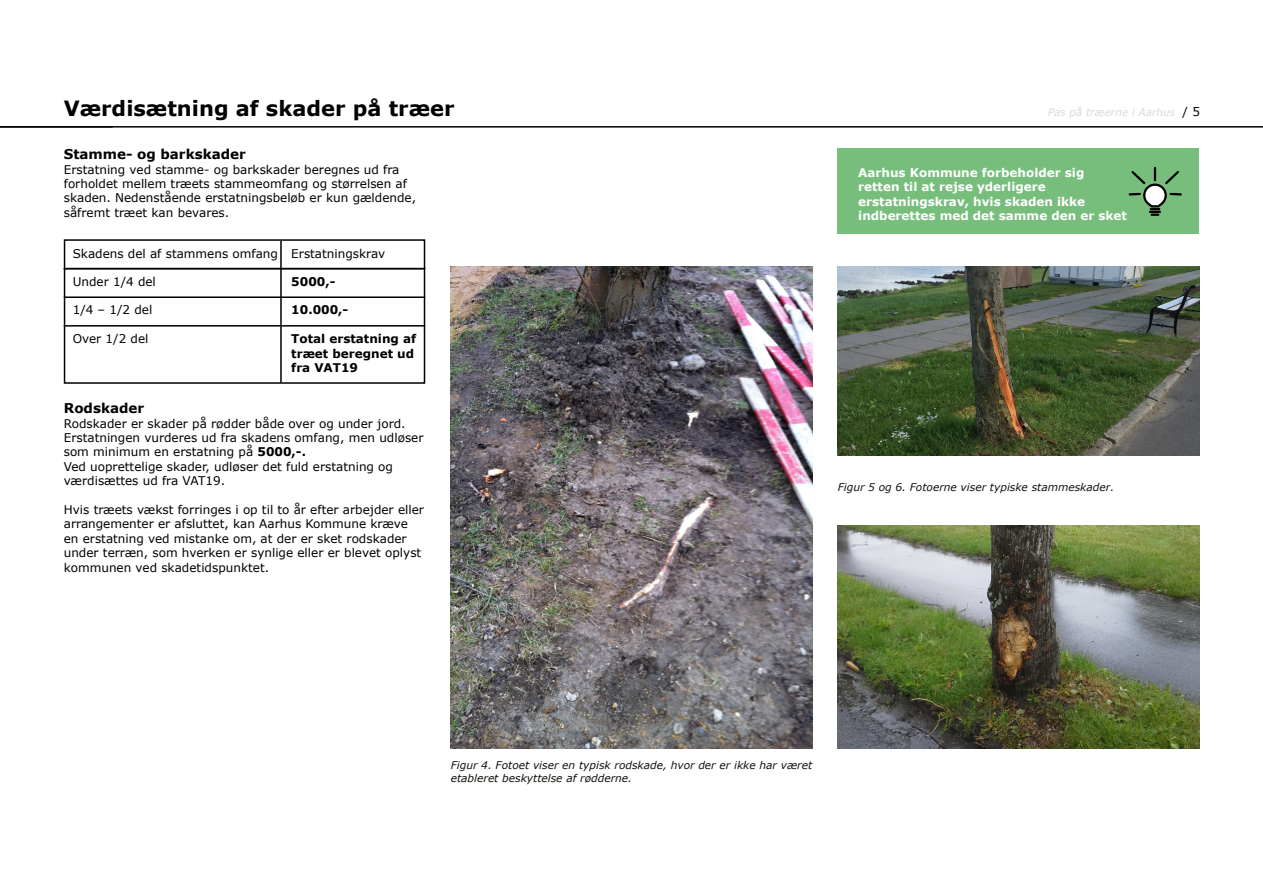
<style>
.page{position:relative;width:1263px;height:893px;background:#fff}
.page>*{position:absolute;margin:0;border:0;box-sizing:border-box;transform-origin:0 0}
.t1{font:700 21px "Verdana";color:#000}
.t2{font:700 13.5px "Verdana";color:#000}
.t3{font:12px/14.4px "Verdana";color:#000}
.t4{font:700 12px/14.4px "Verdana";color:#fff}
.t5{font:700 12px/14.4px "Verdana";color:#000}
.t6{font:italic 10.65px/12.8px "Verdana";color:#12110c}
.t7{font:italic 10.5px "Verdana";color:#dadada}
.s1{font-weight:700}
.s2{font-style:normal;font-size:12px;color:#000}
</style>
<div class="page">
<img style="left:451px;top:266px;width:361px;height:482px">
<img style="left:838px;top:526px;width:361px;height:222px">
<img style="left:838px;top:266px;width:361px;height:189px">
<hr style="left:0;top:126px;width:1263px;height:2px;background:#000">
<div style="left:64px;top:239px;width:361px;height:145px;border:2px solid #000"></div>
<hr style="left:64px;top:325px;width:361px;height:2px;background:#000">
<hr style="left:64px;top:268px;width:361px;height:1px;background:#000">
<hr style="left:64px;top:296px;width:361px;height:2px;background:#000">
<hr style="left:280px;top:241px;width:2px;height:142px;background:#000">
<div style="left:838px;top:149px;width:361px;height:85px;background:#77be7c"></div>
<svg style="left:1128px;top:167px;width:54px;height:49px"></svg>
<h1 class="t1" style="left:64px;top:94px;width:392px">Værdisætning af skader på træer</h1>
<p class="t2" style="left:64px;top:145px;width:184px">Stamme- og barkskader</p>
<p class="t3" style="left:64px;top:162px;width:354px">Erstatning ved stamme- og barkskader beregnes ud fra forholdet mellem træets stammeomfang og størrelsen af skaden. Nedenstående erstatningsbeløb er kun gældende, såfremt træet kan bevares.</p>
<p class="t3" style="left:73px;top:246px;width:314px">Skadens del af stammens omfang Erstatningskrav</p>
<p class="t3" style="left:73px;top:274px;width:85px">Under 1/4 del</p>
<p class="t3" style="left:73px;top:303px;width:81px">1/4 – 1/2 del</p>
<p class="t3" style="left:73px;top:331px;width:77px">Over 1/2 del</p>
<p class="t5" style="left:291px;top:274px;width:46px">5000,-</p>
<p class="t5" style="left:291px;top:303px;width:59px">10.000,-</p>
<p class="t5" style="left:291px;top:331px;width:126px">Total erstatning af træet beregnet ud fra VAT19</p>
<p class="t2" style="left:64px;top:399px;width:82px">Rodskader</p>
<p class="t3" style="left:64px;top:416px;width:361px">Rodskader er skader på rødder både over og under jord.<br>Erstatningen vurderes ud fra skadens omfang, men udløser som minimum en erstatning på <span class="s1">5000,-.<br></span>Ved uoprettelige skader, udløser det fuld erstatning og værdisættes ud fra VAT19.</p>
<p class="t3" style="left:64px;top:502px;width:362px">Hvis træets vækst forringes i op til to år efter arbejder eller arrangementer er afsluttet, kan Aarhus Kommune kræve en erstatning ved mistanke om, at der er sket rodskader under terræn, som hverken er synlige eller er blevet oplyst kommunen ved skadetidspunktet.</p>
<p class="t7" style="left:1048px;top:105px;width:154px">Pas på træerne i Aarhus <span class="s2">/ 5</span></p>
<p class="t4" style="left:858px;top:165px;width:270px">Aarhus Kommune forbeholder sig retten til at rejse yderligere erstatningskrav, hvis skaden ikke indberettes med det samme den er sket</p>
<p class="t6" style="left:838px;top:481px;width:278px">Figur 5 og 6. Fotoerne viser typiske stammeskader.</p>
<p class="t6" style="left:451px;top:759px;width:363px">Figur 4. Fotoet viser en typisk rodskade, hvor der er ikke har været etableret beskyttelse af rødderne.</p>
</div>
